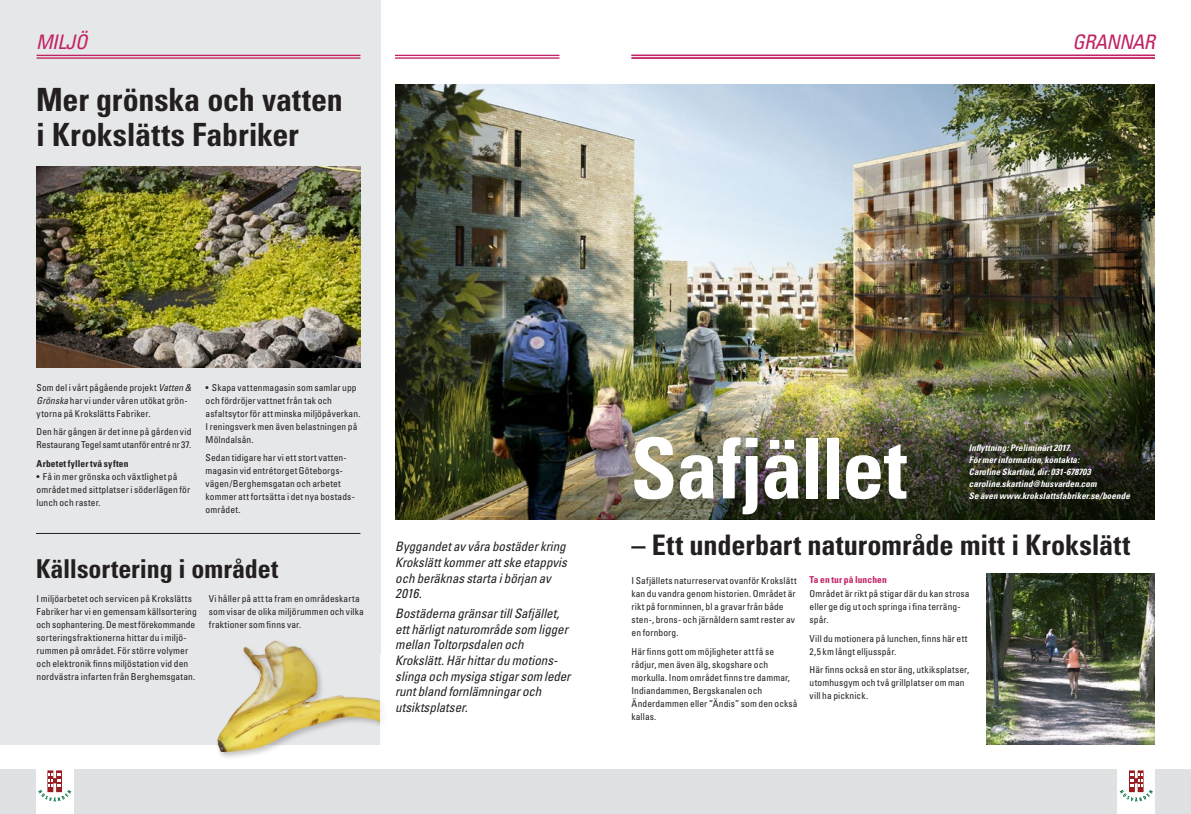
<style>
.page{position:relative;width:1191px;height:814px;background:#fff}
.page>*{position:absolute;margin:0;border:0;box-sizing:border-box;transform-origin:0 0}
.Rubrik_Framsida{font:700 condensed 83.9px "Univers";letter-spacing:-.02em;color:#fff}
.Rubrik_Framsida-2{font:700 condensed 32px "Univers";letter-spacing:-.005em;color:#231f20}
.Rubrik_Framsida-3{font:700 condensed 28.3px "Univers";color:#231f20}
.Rubrik_Framsida-4{font:700 condensed 26px "Univers";color:#231f20}
.Rubrik_mindre{font:italic condensed 20px "Univers";letter-spacing:-.025em;color:#c12163}
.Ingress_stor{font:italic condensed 13px/15.6px "Univers";letter-spacing:-.005em;color:#231f20}
.Bröd_utan_indrag{font:condensed 9.5px/13px "Univers";letter-spacing:.01em;color:#231f20}
.a_underrub_-_Rubbe{font:condensed 9.5px/13px "Univers";letter-spacing:.01em;color:#231f20}
.Bröd_utan_indrag-2{font:700 condensed 9.5px "Univers";letter-spacing:.02em;color:#231f20}
.Bröd_utan_indrag-3{font:italic 700 condensed 9px/12px "Univers";letter-spacing:.01em;color:#fff}
.s1{font-style:italic}
.s2{font-weight:700;color:#c12163}
</style>
<div class="page">
<div style="left:0;top:0;width:380px;height:744px;background:#e6e7e9"></div>
<div style="left:0;top:768px;width:1191px;height:46px;background:#dcdddf"></div>
<div style="left:1117px;top:768px;width:38px;height:46px;background:#fff"></div>
<svg style="left:1119px;top:770px;width:34px;height:31px"></svg>
<div style="left:36px;top:768px;width:37px;height:46px;background:#fff"></div>
<svg style="left:38px;top:770px;width:33px;height:31px"></svg>
<hr style="left:395px;top:55px;width:164px;height:1px;background:#c12163">
<hr style="left:395px;top:57px;width:164px;height:2px;background:#c12163">
<hr style="left:631px;top:55px;width:524px;height:1px;background:#c12163">
<hr style="left:631px;top:57px;width:524px;height:2px;background:#c12163">
<img style="left:36px;top:166px;width:324px;height:202px">
<hr style="left:37px;top:55px;width:323px;height:1px;background:#c12163">
<hr style="left:37px;top:57px;width:323px;height:2px;background:#c12163">
<hr style="left:36px;top:533px;width:324px;height:1px;background:#231f20">
<img style="left:395px;top:84px;width:760px;height:436px">
<img style="left:986px;top:573px;width:169px;height:171px">
<div style="left:215px;top:638px;width:173px;height:121px;background:#231f20;opacity:.25"></div>
<img style="left:217px;top:640px;width:163px;height:112px">
<div style="left:380px;top:654px;width:12px;height:102px;background:#fff"></div>
<p class="Rubrik_mindre" style="left:36px;top:29px;width:53px">MILJÖ</p>
<p class="Rubrik_Framsida-2" style="left:36px;top:80px;width:308px">Mer grönska och vatten</p>
<p class="Rubrik_Framsida-2" style="left:36px;top:114px;width:264px">i Krokslätts Fabriker</p>
<p class="Rubrik_mindre" style="left:1072px;top:29px;width:84px">GRANNAR</p>
<p class="Bröd_utan_indrag" style="left:37px;top:380px;width:156px">Som del i vårt pågående projekt <span class="s1">Vatten &amp;<br>Grönska</span> har vi under våren utökat grön&shy;ytorna på Krokslätts Fabriker.</p>
<p class="Bröd_utan_indrag" style="left:37px;top:425px;width:156px">Den här gången är det inne på gården vid<br>Restaurang Tegel samt utanför entré nr 37.</p>
<p class="Bröd_utan_indrag-2" style="left:37px;top:458px;width:93px">Arbetet fyller två syften</p>
<p class="Bröd_utan_indrag" style="left:37px;top:470px;width:155px">• Få in mer grönska och växtlighet på området med sittplatser i söderlägen för lunch och raster.</p>
<p class="Bröd_utan_indrag" style="left:206px;top:380px;width:156px">• Skapa vattenmagasin som samlar upp och fördröjer vattnet från tak och asfaltsytor för att minska miljöpåverkan.<br>I reningsverk men även belastningen på Mölndalsån.</p>
<p class="Bröd_utan_indrag" style="left:206px;top:451px;width:151px">Sedan tidigare har vi ett stort vatten&shy;magasin vid entrétorget Göteborgs&shy;vägen/Berghemsgatan och arbetet kommer att fortsätta i det nya bostads&shy;området.</p>
<p class="Rubrik_Framsida-4" style="left:36px;top:552px;width:244px">Källsortering i området</p>
<p class="a_underrub_-_Rubbe" style="left:37px;top:591px;width:162px">I miljöarbetet och servicen på Krokslätts Fabriker har vi en gemensam källsortering och sophantering. De mest förekommande sorteringsfraktionerna hittar du i miljö&shy;rummen på området. För större volymer och elektronik finns miljöstation vid den nordvästra infarten från Berghemsgatan.</p>
<p class="a_underrub_-_Rubbe" style="left:209px;top:591px;width:157px">Vi håller på att ta fram en områdeskarta som visar de olika miljörummen och vilka fraktioner som finns var.</p>
<p class="Ingress_stor" style="left:395px;top:538px;width:173px">Byggandet av våra bostäder kring<br>Krokslätt kommer att ske etappvis och beräknas starta i början av<br>2016.</p>
<p class="Ingress_stor" style="left:395px;top:605px;width:177px">Bostäderna gränsar till Safjället, ett härligt naturområde som ligger mellan Toltorpsdalen och<br>Krokslätt. Här hittar du motions&shy;slinga och mysiga stigar som leder runt bland fornlämningar och utsiktsplatser.</p>
<p class="Rubrik_Framsida" style="left:630px;top:417px;width:278px">Safjället</p>
<p class="Rubrik_Framsida-3" style="left:631px;top:528px;width:500px">– Ett underbart naturområde mitt i Krokslätt</p>
<p class="Bröd_utan_indrag-3" style="left:969px;top:442px;width:162px">Inflyttning: Preliminärt 2017.<br>För mer information, kontakta:<br>Caroline Skartind, dir: 031-678703 caroline.skartind@husvarden.com<br>Se även www.krokslattsfabriker.se/boende</p>
<p class="Bröd_utan_indrag" style="left:631px;top:574px;width:167px">I Safjällets naturreservat ovanför Krokslätt kan du vandra genom historien. Området är rikt på fornminnen, bl a gravar från både sten-, brons- och järnåldern samt rester av en fornborg.</p>
<p class="Bröd_utan_indrag" style="left:631px;top:644px;width:168px">Här finns gott om möjligheter att få se rådjur, men även älg, skogshare och morkulla. Inom området finns tre dammar,<br>Indiandammen, Bergskanalen och<br>Änderdammen eller ”Ändis” som den också kallas.</p>
<p class="Bröd_utan_indrag" style="left:809px;top:572px;width:162px;line-height:14px"><span class="s2">Ta en tur på lunchen<br></span>Området är rikt på stigar där du kan strosa</p>
<p class="Bröd_utan_indrag" style="left:809px;top:600px;width:153px">eller ge dig ut och springa i fina terräng&shy;spår.</p>
<p class="Bröd_utan_indrag" style="left:809px;top:631px;width:159px">Vill du motionera på lunchen, finns här ett<br>2,5 km långt elljusspår.</p>
<p class="Bröd_utan_indrag" style="left:809px;top:663px;width:161px">Här finns också en stor äng, utkiksplatser, utomhusgym och två grillplatser om man vill ha picknick.</p>
</div>
